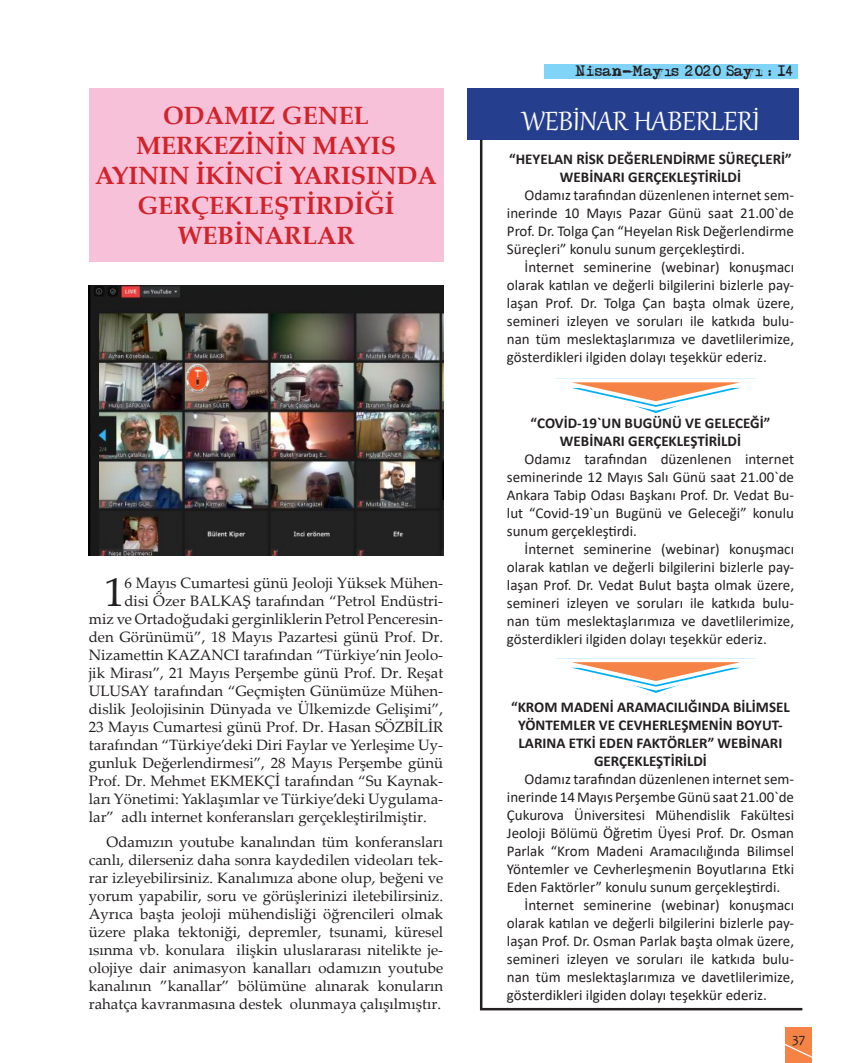
<style>
.page{position:relative;width:851px;height:1063px;background:#fff}
.page>*{position:absolute;margin:0;border:0;box-sizing:border-box;transform-origin:0 0}
._02_metin{font:40.88px "Palatino Linotype";color:#231f20}
._02_metin-2{font:32.5px "Gabriola";color:#fff}
._01_baslik{font:700 25px/30px "Palatino Linotype";color:#d1232a;text-align:center}
.t1{font:15px/18px "Calibri";color:#231f20;text-align:justify}
._02_metin-3{font:15px/18px "Palatino Linotype";color:#231f20;text-align:justify}
.t2{font:700 15px/18px "Calibri";color:#231f20;text-align:center}
.t3{font:13.75px "Candara";color:#231f20}
.t4{font:13.38px "Adler";color:#231f20}
</style>
<div class="page">
<div style="left:785px;top:1028px;width:26px;height:35px;background:#f58345"></div>
<svg style="left:785px;top:1041px;width:27px;height:19px"></svg>
<div style="left:544px;top:64px;width:253px;height:15px;background:#80d4f7"></div>
<svg style="left:664px;top:69px;width:7px;height:7px"></svg>
<svg style="left:755px;top:69px;width:7px;height:7px"></svg>
<div style="left:467px;top:89px;width:331px;height:51px;background:#253f8e"></div>
<svg style="left:479px;top:137px;width:324px;height:874px"></svg>
<svg style="left:548px;top:376px;width:243px;height:37px"></svg>
<svg style="left:548px;top:656px;width:243px;height:37px"></svg>
<div style="left:89px;top:89px;width:354px;height:173px;background:#f7c1d9"></div>
<img style="left:89px;top:285px;width:354px;height:270px">
<p class="_01_baslik" style="left:95px;top:100px;width:343px">ODAMIZ GENEL<br>MERKEZİNİN MAYIS<br>AYININ İKİNCİ YARISINDA<br>GERÇEKLEŞTİRDİĞİ<br>WEBİNARLAR</p>
<p class="_02_metin" style="left:104px;top:563px;width:22px">1</p>
<p class="_02_metin-3" style="left:124px;top:573px;width:320px">6 Mayıs Cumartesi günü Jeoloji Yüksek Mühen-</p>
<p class="_02_metin-3" style="left:124px;top:591px;width:320px">disi Özer BALKAŞ tarafından “Petrol Endüstri-</p>
<p class="_02_metin-3" style="left:89px;top:609px;width:356px">miz ve Ortadoğudaki gerginliklerin Petrol Penceresin-</p>
<p class="_02_metin-3" style="left:89px;top:627px;width:356px">den Görünümü”, 18 Mayıs Pazartesi günü Prof. Dr.</p>
<p class="_02_metin-3" style="left:89px;top:645px;width:356px">Nizamettin KAZANCI tarafından “Türkiye’nin Jeolo-</p>
<p class="_02_metin-3" style="left:89px;top:663px;width:356px">jik Mirası”, 21 Mayıs Perşembe günü Prof. Dr. Reşat</p>
<p class="_02_metin-3" style="left:89px;top:681px;width:356px">ULUSAY tarafından “Geçmişten Günümüze Mühen-</p>
<p class="_02_metin-3" style="left:89px;top:699px;width:356px">dislik Jeolojisinin Dünyada ve Ülkemizde Gelişimi”,</p>
<p class="_02_metin-3" style="left:89px;top:717px;width:356px">23 Mayıs Cumartesi günü Prof. Dr. Hasan SÖZBİLİR</p>
<p class="_02_metin-3" style="left:89px;top:735px;width:356px">tarafından “Türkiye’deki Diri Faylar ve Yerleşime Uy-</p>
<p class="_02_metin-3" style="left:89px;top:753px;width:356px">gunluk Değerlendirmesi”, 28 Mayıs Perşembe günü</p>
<p class="_02_metin-3" style="left:89px;top:771px;width:356px">Prof. Dr. Mehmet EKMEKÇİ tarafından “Su Kaynak-</p>
<p class="_02_metin-3" style="left:89px;top:789px;width:356px">ları Yönetimi: Yaklaşımlar ve Türkiye’deki Uygulama-</p>
<p class="_02_metin-3" style="left:89px;top:807px;width:339px">lar” adlı internet konferansları gerçekleştirilmiştir.</p>
<p class="_02_metin-3" style="left:89px;top:832px;width:356px;text-indent:18px">Odamızın youtube kanalından tüm konferansları canlı, dilerseniz daha sonra kaydedilen videoları tek&shy;rar izleyebilirsiniz. Kanalımıza abone olup, beğeni ve yorum yapabilir, soru ve görüşlerinizi iletebilirsiniz.<br>Ayrıca başta jeoloji mühendisliği öğrencileri olmak üzere plaka tektoniği, depremler, tsunami, küresel ısınma vb. konulara ilişkin uluslararası nitelikte je&shy;olojiye dair animasyon kanalları odamızın youtube kanalının ”kanallar” bölümüne alınarak konuların rahatça kavranmasına destek olunmaya çalışılmıştır.</p>
<p class="t4" style="left:575px;top:65px;width:218px">Nisan-May s 2020 Say ı: 14</p>
<p class="_02_metin-2" style="left:521px;top:100px;width:239px">WEBİNAR HABERLERİ</p>
<p class="t2" style="left:509px;top:150px;width:284px">“HEYELAN RİSK DEĞERLENDİRME SÜREÇLERİ”<br>WEBİNARI GERÇEKLEŞTİRİLDİ</p>
<p class="t1" style="left:507px;top:185px;width:289px;text-indent:18px">Odamız tarafından düzenlenen internet sem&shy;inerinde 10 Mayıs Pazar Günü saat 21.00`de Prof. Dr. Tolga Çan “Heyelan Risk Değerlendirme Süreçleri” konulu sunum gerçekleştirdi.</p>
<p class="t1" style="left:507px;top:257px;width:289px;text-indent:18px">İnternet seminerine (webinar) konuşmacı olarak katılan ve değerli bilgilerini bizlerle pay&shy;laşan Prof. Dr. Tolga Çan başta olmak üzere, semineri izleyen ve soruları ile katkıda bulu&shy;nan tüm meslektaşlarımıza ve davetlilerimize, gösterdikleri ilgiden dolayı teşekkür ederiz.</p>
<p class="t2" style="left:530px;top:414px;width:241px">“COVİD-19`UN BUGÜNÜ VE GELECEĞİ”<br>WEBİNARI GERÇEKLEŞTİRİLDİ</p>
<p class="t1" style="left:507px;top:450px;width:289px;text-indent:18px">Odamız tarafından düzenlenen internet seminerinde 12 Mayıs Salı Günü saat 21.00`de Ankara Tabip Odası Başkanı Prof. Dr. Vedat Bu&shy;lut “Covid-19`un Bugünü ve Geleceği” konulu sunum gerçekleştirdi.</p>
<p class="t1" style="left:507px;top:540px;width:289px;text-indent:18px">İnternet seminerine (webinar) konuşmacı olarak katılan ve değerli bilgilerini bizlerle pay&shy;laşan Prof. Dr. Vedat Bulut başta olmak üzere, semineri izleyen ve soruları ile katkıda bulu&shy;nan tüm meslektaşlarımıza ve davetlilerimize, gösterdikleri ilgiden dolayı teşekkür ederiz.</p>
<p class="t2" style="left:511px;top:698px;width:280px">“KROM MADENİ ARAMACILIĞINDA BİLİMSEL YÖNTEMLER VE CEVHERLEŞMENİN BOYUT-LARINA ETKİ EDEN FAKTÖRLER” WEBİNARI GERÇEKLEŞTİRİLDİ</p>
<p class="t1" style="left:507px;top:770px;width:289px;text-indent:18px">Odamız tarafından düzenlenen internet sem&shy;inerinde 14 Mayıs Perşembe Günü saat 21.00`de Çukurova Üniversitesi Mühendislik Fakültesi Jeoloji Bölümü Öğretim Üyesi Prof. Dr. Osman Parlak “Krom Madeni Aramacılığında Bilimsel Yöntemler ve Cevherleşmenin Boyutlarına Etki Eden Faktörler” konulu sunum gerçekleştirdi.</p>
<p class="t1" style="left:507px;top:896px;width:289px;text-indent:18px">İnternet seminerine (webinar) konuşmacı olarak katılan ve değerli bilgilerini bizlerle pay&shy;laşan Prof. Dr. Osman Parlak başta olmak üzere, semineri izleyen ve soruları ile katkıda bulu&shy;nan tüm meslektaşlarımıza ve davetlilerimize, gösterdikleri ilgiden dolayı teşekkür ederiz.</p>
<p class="t3" style="left:792px;top:1030px;width:15px">37</p>
</div>
